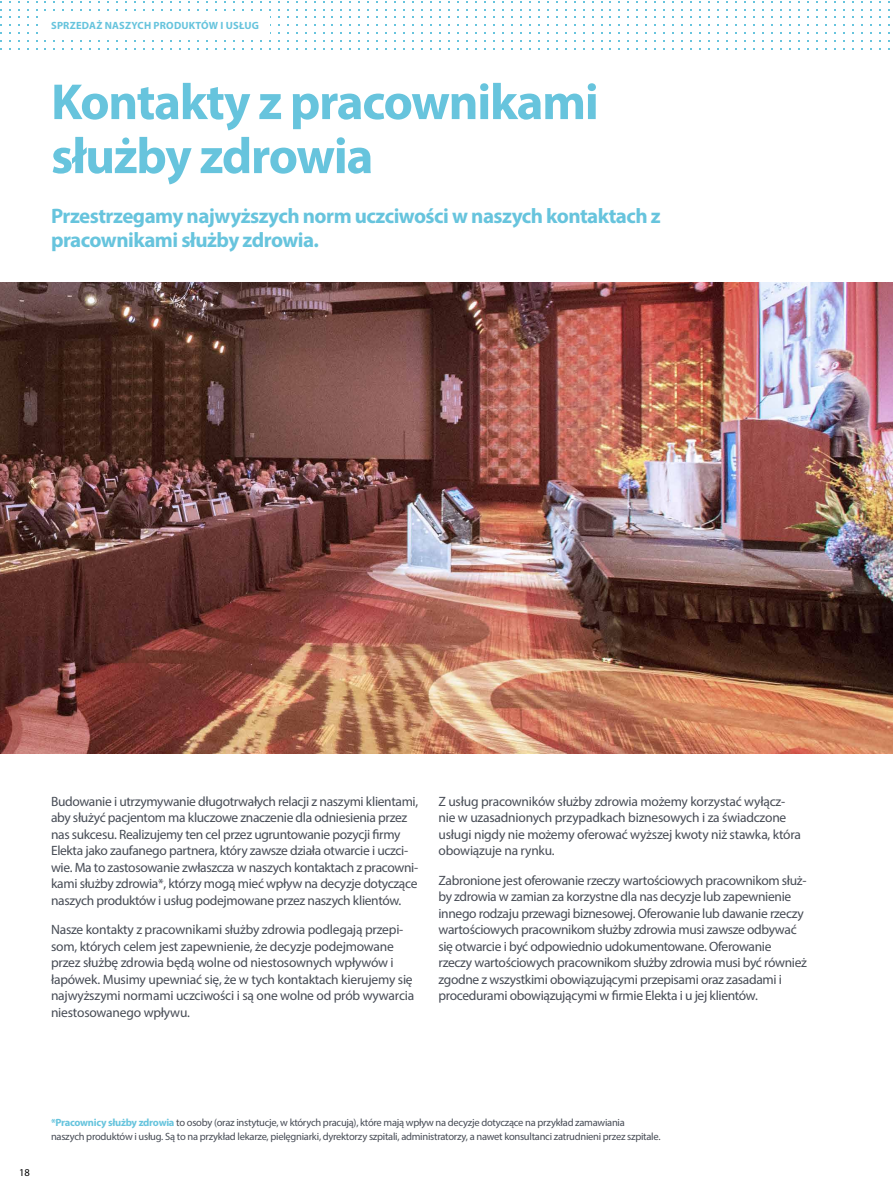
<style>
.page{position:relative;width:893px;height:1191px;background:#fff}
.page>*{position:absolute;margin:0;border:0;box-sizing:border-box;transform-origin:0 0}
.t1{font:700 51px/54px "Myriad Pro";letter-spacing:-.025em;color:#67c4dd}
.t2{font:700 21px/24px "Myriad Pro";letter-spacing:-.025em;color:#67c4dd}
.t3{font:13.5px/16.5px "Myriad Pro";letter-spacing:-.025em;color:#474c55}
.t4{font:10.5px/13.5px "Myriad Pro";letter-spacing:-.025em;color:#474c55}
.t5{font:700 10.5px "Myriad Pro";letter-spacing:.02em;color:#67c4dd}
.t6{font:10.5px "Myriad Pro";color:#000}
.s1{font-weight:700;color:#67c4dd}
</style>
<div class="page">
<img style="left:0;top:283px;width:893px;height:471px">
<p class="t5" style="left:51px;top:19px;width:209px">SPRZEDAŻ NASZYCH PRODUKTÓW I USŁUG</p>
<h1 class="t1" style="left:51px;top:73px;width:549px">Kontakty z pracownikami służby zdrowia</h1>
<h2 class="t2" style="left:51px;top:204px;width:611px">Przestrzegamy najwyższych norm uczciwości w naszych kontaktach z pracownikami służby zdrowia.</h2>
<p class="t3" style="left:51px;top:792px;width:369px">Budowanie i utrzymywanie długotrwałych relacji z naszymi klientami, aby służyć pacjentom ma kluczowe znaczenie dla odniesienia przez nas sukcesu. Realizujemy ten cel przez ugruntowanie pozycji firmy Elekta jako zaufanego partnera, który zawsze działa otwarcie i uczci&shy;wie. Ma to zastosowanie zwłaszcza w naszych kontaktach z pracowni&shy;kami służby zdrowia*, którzy mogą mieć wpływ na decyzje dotyczące naszych produktów i usług podejmowane przez naszych klientów.</p>
<p class="t3" style="left:51px;top:921px;width:365px">Nasze kontakty z pracownikami służby zdrowia podlegają przepi&shy;som, których celem jest zapewnienie, że decyzje podejmowane przez służbę zdrowia będą wolne od niestosownych wpływów i łapówek. Musimy upewniać się, że w tych kontaktach kierujemy się najwyższymi normami uczciwości i są one wolne od prób wywarcia niestosowanego wpływu.</p>
<p class="t3" style="left:438px;top:792px;width:364px">Z usług pracowników służby zdrowia możemy korzystać wyłącz&shy;nie w uzasadnionych przypadkach biznesowych i za świadczone usługi nigdy nie możemy oferować wyższej kwoty niż stawka, która obowiązuje na rynku.</p>
<p class="t3" style="left:438px;top:871px;width:370px">Zabronione jest oferowanie rzeczy wartościowych pracownikom służ&shy;by zdrowia w zamian za korzystne dla nas decyzje lub zapewnienie innego rodzaju przewagi biznesowej. Oferowanie lub dawanie rzeczy wartościowych pracownikom służby zdrowia musi zawsze odbywać się otwarcie i być odpowiednio udokumentowane. Oferowanie rzeczy wartościowych pracownikom służby zdrowia musi być również zgodne z wszystkimi obowiązującymi przepisami oraz zasadami i procedurami obowiązującymi w firmie Elekta i u jej klientów.</p>
<p class="t6" style="left:19px;top:1166px;width:12px">18</p>
<p class="t4" style="left:51px;top:1116px;width:611px"><span class="s1">*Pracownicy służby zdrowia</span> to osoby (oraz instytucje, w których pracują), które mają wpływ na decyzje dotyczące na przykład zamawiania naszych produktów i usług. Są to na przykład lekarze, pielęgniarki, dyrektorzy szpitali, administratorzy, a nawet konsultanci zatrudnieni przez szpitale.</p>
</div>
